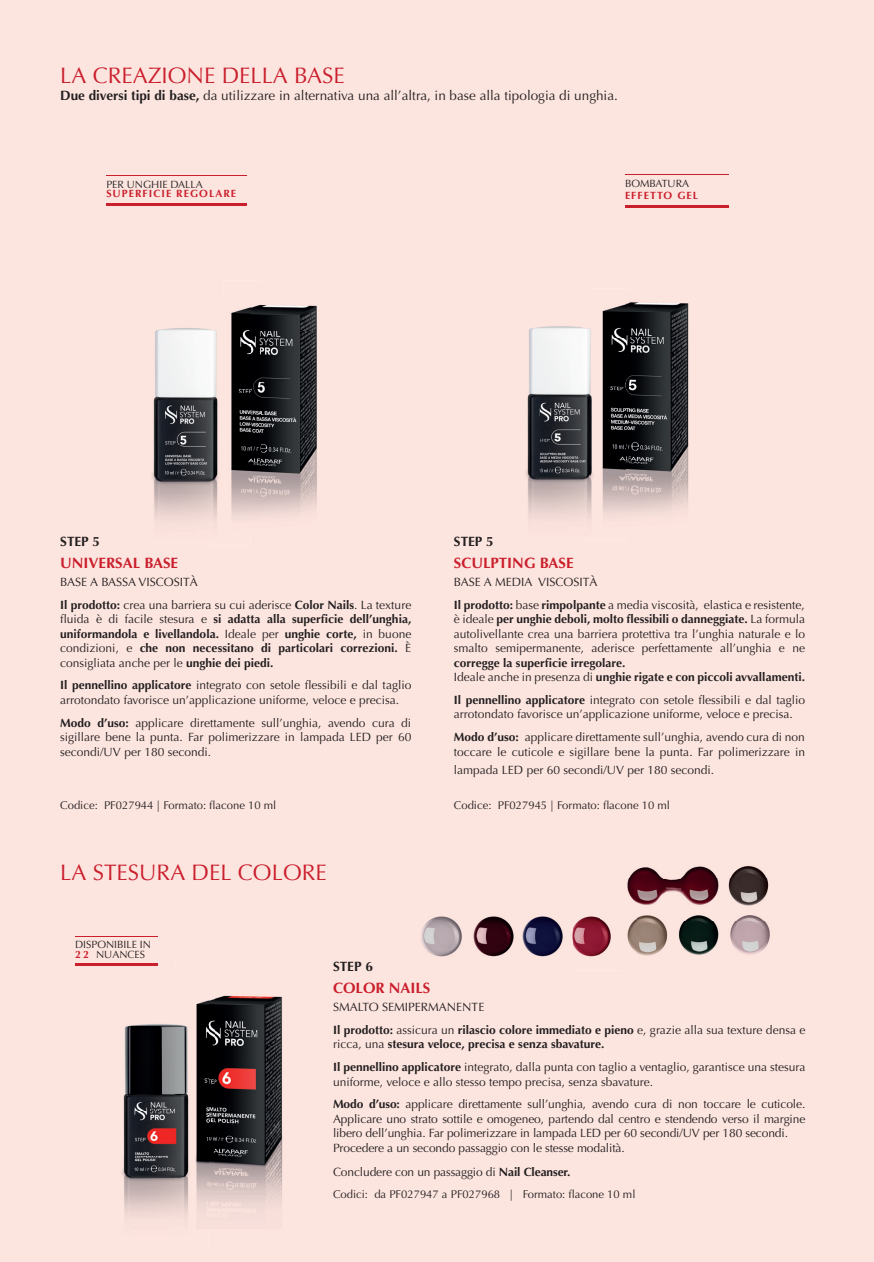
<style>
.page{position:relative;width:874px;height:1262px;background:#fff}
.page>*{position:absolute;margin:0;border:0;box-sizing:border-box;transform-origin:0 0}
.t1{font:22.5px "Optima";color:#ca1f2d}
.t2{font:700 15px "Optima";color:#ca1f2d}
.t3{font:13.5px "Optima";color:#231f20}
.t4{font:700 13.5px "Optima";color:#231f20}
.t5{font:12px/14.4px "Optima";color:#231f20}
.t6{font:700 12px/14.4px "Optima";color:#231f20;text-align:justify}
.t7{font:11.25px "Optima";color:#231f20}
.t8{font:10.5px/9.4px "Optima";color:#231f20}
.t9{font:700 10.5px "Optima";letter-spacing:.1em;color:#ca1f2d}
.s1{font-weight:700}
.s2{font-weight:400}
.s3{font-weight:700;color:#ca1f2d}
</style>
<div class="page">
<div style="left:0;top:0;width:873px;height:1262px;background:#fde5df"></div>
<img style="left:223px;top:281px;width:116px;height:51px">
<img style="left:250px;top:332px;width:89px;height:206px">
<img style="left:123px;top:296px;width:127px;height:50px">
<img style="left:123px;top:346px;width:100px;height:149px">
<img style="left:123px;top:495px;width:127px;height:50px">
<img style="left:223px;top:345px;width:27px;height:193px">
<img style="left:590px;top:289px;width:117px;height:244px">
<img style="left:497px;top:290px;width:128px;height:50px">
<img style="left:497px;top:340px;width:93px;height:150px">
<img style="left:497px;top:490px;width:128px;height:50px">
<img style="left:175px;top:956px;width:122px;height:45px">
<img style="left:209px;top:1001px;width:88px;height:227px">
<img style="left:93px;top:972px;width:82px;height:231px">
<img style="left:93px;top:1203px;width:116px;height:47px">
<img style="left:175px;top:972px;width:34px;height:256px">
<img style="left:599px;top:836px;width:50px;height:67px">
<img style="left:649px;top:836px;width:49px;height:86px">
<img style="left:674px;top:922px;width:24px;height:42px">
<img style="left:698px;top:836px;width:99px;height:128px">
<img style="left:623px;top:964px;width:51px;height:6px">
<img style="left:419px;top:937px;width:204px;height:33px">
<img style="left:419px;top:903px;width:180px;height:34px">
<img style="left:599px;top:903px;width:75px;height:61px">
<hr style="left:106px;top:175px;width:141px;height:1px;background:#ca1f2d">
<hr style="left:106px;top:203px;width:141px;height:2px;background:#ca1f2d">
<hr style="left:624px;top:175px;width:104px;height:1px;background:#ca1f2d">
<hr style="left:624px;top:205px;width:104px;height:2px;background:#ca1f2d">
<hr style="left:75px;top:936px;width:83px;height:1px;background:#ca1f2d">
<hr style="left:75px;top:963px;width:83px;height:3px;background:#ca1f2d">
<svg style="left:867px;top:1260px;width:7px;height:2px"></svg>
<h1 class="t1" style="left:60px;top:62px;width:286px">LA CREAZIONE DELLA BASE</h1>
<p class="t3" style="left:60px;top:88px;width:559px"><span class="s1">Due diversi tipi di base,</span> da utilizzare in alternativa una all’altra, in base alla tipologia di unghia.</p>
<p class="t8" style="left:106px;top:179px;width:98px">PER UNGHIE DALLA</p>
<p class="t9" style="left:106px;top:187px;width:131px">SUPERFICIE REGOLARE</p>
<p class="t8" style="left:624px;top:179px;width:66px">BOMBATURA</p>
<p class="t9" style="left:624px;top:190px;width:75px">EFFETTO GEL</p>
<p class="t4" style="left:60px;top:534px;width:41px">STEP 5</p>
<p class="t2" style="left:60px;top:554px;width:119px">UNIVERSAL BASE</p>
<p class="t5" style="left:60px;top:570px;width:352px;line-height:23px">BASE A BASSA VISCOSITÀ<br><span class="s1">Il prodotto:</span> crea una barriera su cui aderisce <span class="s1">Color Nails</span>. La texture</p>
<p class="t6" style="left:60px;top:612px;width:352px"><span class="s2">fluida è di facile stesura e</span> si adatta alla superficie dell’unghia, uniformandola e livellandola. <span class="s2">Ideale per</span> unghie corte, <span class="s2">in buone condizioni, e</span> che non necessitano di particolari correzioni. <span class="s2">È consigliata anche per le</span> unghie dei piedi.</p>
<p class="t5" style="left:60px;top:678px;width:352px"><span class="s1">Il pennellino applicatore</span> integrato con setole flessibili e dal taglio arrotondato favorisce un’applicazione uniforme, veloce e precisa.</p>
<p class="t5" style="left:60px;top:715px;width:352px;line-height:14.9px;text-align:justify"><span class="s1">Modo d’uso:</span> applicare direttamente sull’unghia, avendo cura di sigillare bene la punta. Far polimerizzare in lampada LED per 60 secondi/UV per 180 secondi.</p>
<p class="t7" style="left:60px;top:798px;width:217px">Codice: PF027944 | Formato: flacone 10 ml</p>
<h1 class="t1" style="left:60px;top:859px;width:268px">LA STESURA DEL COLORE</h1>
<p class="t8" style="left:75px;top:940px;width:77px">DISPONIBILE IN<br><span class="s3">2 2</span> NUANCES</p>
<p class="t4" style="left:453px;top:534px;width:41px">STEP 5</p>
<p class="t2" style="left:453px;top:554px;width:121px">SCULPTING BASE</p>
<p class="t5" style="left:453px;top:570px;width:352px;line-height:23px">BASE A MEDIA VISCOSITÀ<br><span class="s1">Il prodotto:</span> base <span class="s1">rimpolpante</span> a media viscosità, elastica e resistente,</p>
<p class="t5" style="left:453px;top:612px;width:352px;text-align:justify">è ideale <span class="s1">per unghie deboli, molto flessibili o danneggiate.</span> La formula autolivellante crea una barriera protettiva tra l’unghia naturale e lo smalto semipermanente, aderisce perfettamente all’unghia e ne</p>
<p class="t6" style="left:453px;top:655px;width:352px">corregge la superficie irregolare.<br><span class="s2">Ideale anche in presenza di</span> unghie rigate e con piccoli avvallamenti.</p>
<p class="t5" style="left:453px;top:693px;width:352px"><span class="s1">Il pennellino applicatore</span> integrato con setole flessibili e dal taglio arrotondato favorisce un’applicazione uniforme, veloce e precisa.</p>
<p class="t5" style="left:453px;top:730px;width:352px"><span class="s1">Modo d’uso:</span> applicare direttamente sull’unghia, avendo cura di non toccare le cuticole e sigillare bene la punta. Far polimerizzare in</p>
<p class="t5" style="left:453px;top:762px;width:262px">lampada LED per 60 secondi/UV per 180 secondi.</p>
<p class="t7" style="left:453px;top:798px;width:217px">Codice: PF027945 | Formato: flacone 10 ml</p>
<p class="t4" style="left:333px;top:959px;width:41px">STEP 6</p>
<p class="t2" style="left:333px;top:979px;width:99px">COLOR NAILS</p>
<p class="t5" style="left:333px;top:995px;width:473px;line-height:23px">SMALTO SEMIPERMANENTE<br><span class="s1">Il prodotto:</span> assicura un <span class="s1">rilascio colore immediato e pieno</span> e, grazie alla sua texture densa e</p>
<p class="t5" style="left:333px;top:1033px;width:473px;line-height:23px">ricca, una <span class="s1">stesura veloce, precisa e senza sbavature.<br>Il pennellino applicatore</span> integrato, dalla punta con taglio a ventaglio, garantisce una stesura</p>
<p class="t5" style="left:333px;top:1070px;width:473px;line-height:23px">uniforme, veloce e allo stesso tempo precisa, senza sbavature.<br><span class="s1">Modo d’uso:</span> applicare direttamente sull’unghia, avendo cura di non toccare le cuticole.</p>
<p class="t5" style="left:333px;top:1111px;width:473px">Applicare uno strato sottile e omogeneo, partendo dal centro e stendendo verso il margine libero dell’unghia. Far polimerizzare in lampada LED per 60 secondi/UV per 180 secondi.<br>Procedere a un secondo passaggio con le stesse modalità.</p>
<p class="t5" style="left:333px;top:1164px;width:239px">Concludere con un passaggio di <span class="s1">Nail Cleanser.</span></p>
<p class="t7" style="left:333px;top:1187px;width:304px">Codici: da PF027947 a PF027968 | Formato: flacone 10 ml</p>
</div>
